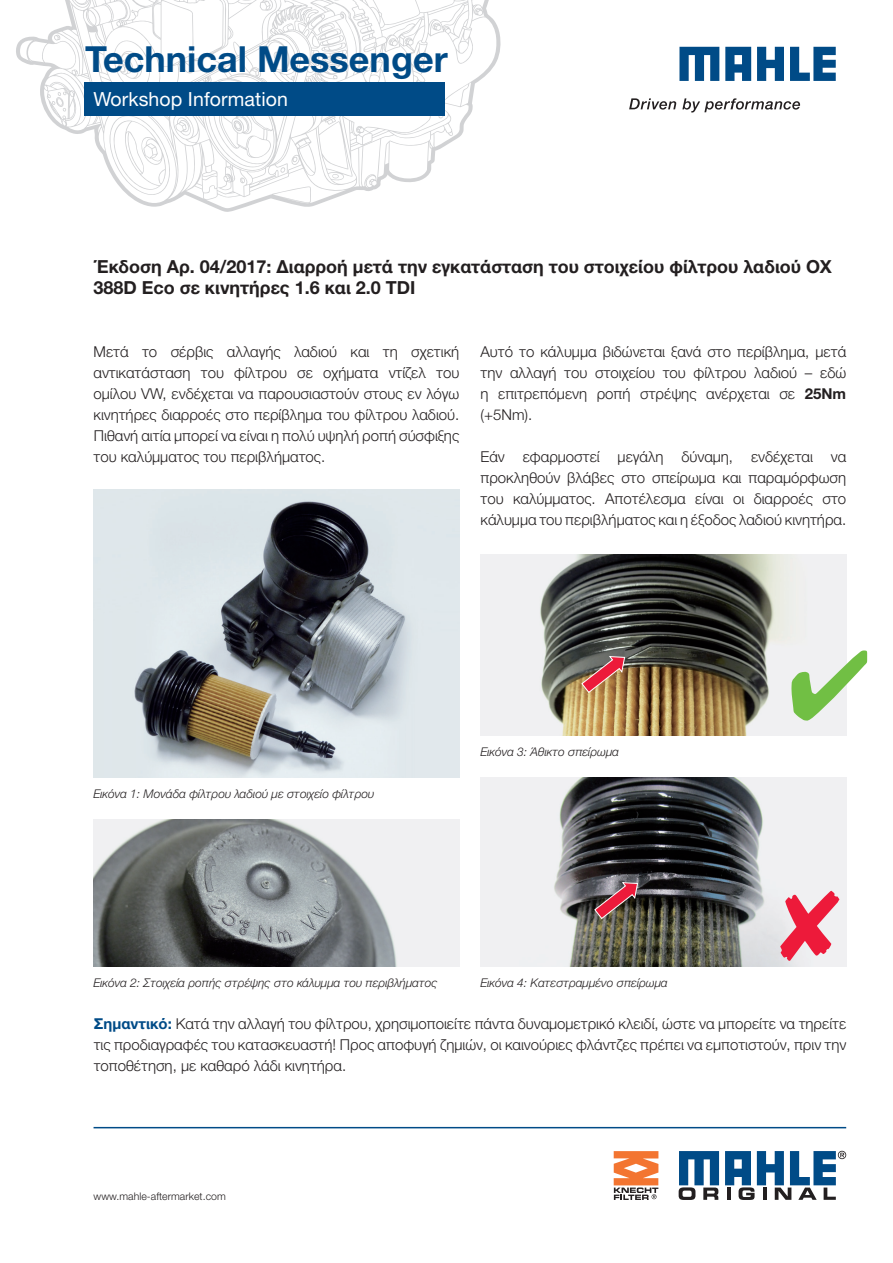
<style>
.page{position:relative;width:893px;height:1263px;background:#fff}
.page>*{position:absolute;margin:0;border:0;box-sizing:border-box;transform-origin:0 0}
.t1{font:700 36px "Helvetica Neue LT Pro";color:#004b87}
.t2{font:19.5px "Helvetica Neue LT Pro";letter-spacing:.005em;color:#fff}
.t3{font:700 18px/21px "Helvetica Neue LTW1 G";color:#231f20}
.t4{font:300 15px/21px "Helvetica Neue LTW1 G";color:#231f20;text-align:justify}
.t5{font:italic 300 12px "Helvetica Neue LTW1 G";color:#231f20}
.t6{font:300 10.5px "Helvetica Neue LT Pro";letter-spacing:.005em;color:#231f20}
.s1{font-weight:700}
.s2{font-weight:700;color:#004b87}
</style>
<div class="page">
<svg style="left:16px;top:0;width:485px;height:212px"></svg>
<div style="left:84px;top:82px;width:361px;height:34px;background:#004b87"></div>
<svg style="left:629px;top:98px;width:171px;height:15px"></svg>
<svg style="left:679px;top:47px;width:157px;height:34px"></svg>
<svg style="left:679px;top:1151px;width:40px;height:49px"></svg>
<svg style="left:725px;top:1151px;width:121px;height:49px"></svg>
<hr style="left:94px;top:1127px;width:752px;height:1px;background:#004b87">
<img style="left:94px;top:490px;width:365px;height:287px">
<img style="left:480px;top:555px;width:366px;height:180px">
<img style="left:480px;top:777px;width:366px;height:189px">
<img style="left:94px;top:819px;width:365px;height:147px">
<svg style="left:614px;top:1151px;width:44px;height:49px"></svg>
<svg style="left:581px;top:655px;width:45px;height:39px;background:#af695b"></svg>
<svg style="left:593px;top:881px;width:46px;height:39px;background:#8c5459"></svg>
<svg style="left:780px;top:891px;width:59px;height:70px"></svg>
<div style="left:791px;top:650px;width:56px;height:70px;background:#f0f0f2"></div>
<h1 class="t1" style="left:85px;top:37px;width:364px">Technical Messenger</h1>
<h2 class="t2" style="left:94px;top:87px;width:196px">Workshop Information</h2>
<p class="t3" style="left:94px;top:256px;width:740px">Έκδοση Αρ. 04/2017: Διαρροή μετά την εγκατάσταση του στοιχείου φίλτρου λαδιού OX<br>388D Eco σε κινητήρες 1.6 και 2.0 TDI</p>
<p class="t4" style="left:94px;top:341px;width:367px">Μετά το σέρβις αλλαγής λαδιού και τη σχετική αντικατάσταση του φίλτρου σε οχήματα ντίζελ του ομίλου VW, ενδέχεται να παρουσιαστούν στους εν λόγω κινητήρες διαρροές στο περίβλημα του φίλτρου λαδιού.<br>Πιθανή αιτία μπορεί να είναι η πολύ υψηλή ροπή σύσφιξης του καλύμματος του περιβλήματος.</p>
<p class="t4" style="left:480px;top:341px;width:367px">Αυτό το κάλυμμα βιδώνεται ξανά στο περίβλημα, μετά την αλλαγή του στοιχείου του φίλτρου λαδιού – εδώ η επιτρεπόμενη ροπή στρέψης ανέρχεται σε <span class="s1">25Nm </span>(+5Nm).</p>
<p class="t4" style="left:480px;top:446px;width:367px">Εάν εφαρμοστεί μεγάλη δύναμη, ενδέχεται να προκληθούν βλάβες στο σπείρωμα και παραμόρφωση του καλύμματος. Αποτέλεσμα είναι οι διαρροές στο κάλυμμα του περιβλήματος και η έξοδος λαδιού κινητήρα.</p>
<p class="t5" style="left:94px;top:786px;width:282px">Εικόνα 1: Μονάδα φίλτρου λαδιού με στοιχείο φίλτρου</p>
<p class="t5" style="left:480px;top:744px;width:140px">Εικόνα 3: Άθικτο σπείρωμα</p>
<p class="t5" style="left:94px;top:975px;width:346px">Εικόνα 2: Στοιχεία ροπής στρέψης στο κάλυμμα του περιβλήματος</p>
<p class="t5" style="left:480px;top:975px;width:189px">Εικόνα 4: Κατεστραμμένο σπείρωμα</p>
<p class="t4" style="left:94px;top:1013px;width:754px"><span class="s2">Σημαντικό:</span> Κατά την αλλαγή του φίλτρου, χρησιμοποιείτε πάντα δυναμομετρικό κλειδί, ώστε να μπορείτε να τηρείτε τις προδιαγραφές του κατασκευαστή! Προς αποφυγή ζημιών, οι καινούριες φλάντζες πρέπει να εμποτιστούν, πριν την τοποθέτηση, με καθαρό λάδι κινητήρα.</p>
<p class="t6" style="left:94px;top:1190px;width:134px">www.mahle-aftermarket.com</p>
</div>
